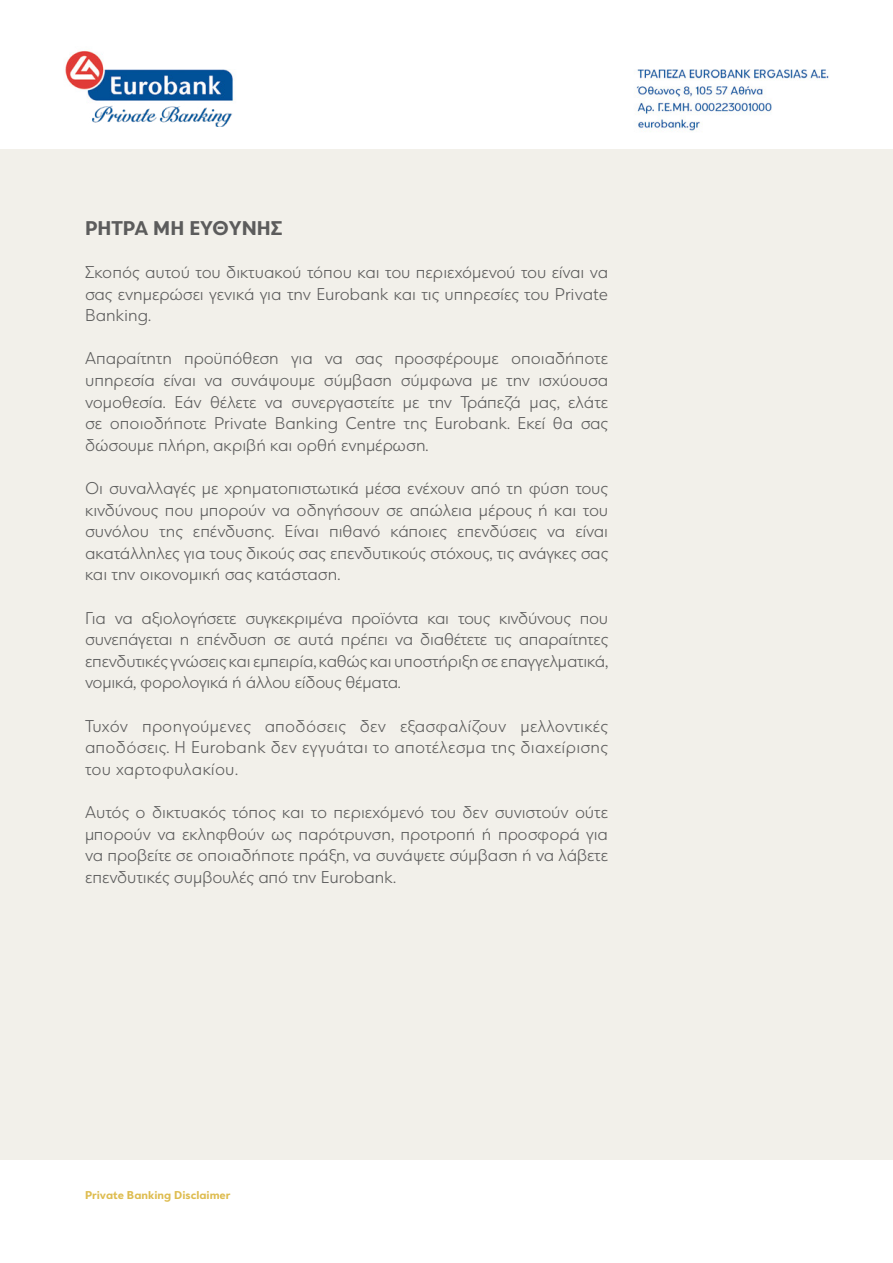
<style>
.page{position:relative;width:893px;height:1263px;background:#f2f0ea}
.page>*{position:absolute;margin:0;border:0;box-sizing:border-box;transform-origin:0 0}
.t1{font:700 21px "Eurobank Sans";color:#5c5c5c}
.t2{font:300 18px/21.6px "Eurobank Sans";color:#5c5c5c;text-align:justify}
.t3{font:700 12px "Eurobank Sans";color:#debc4f}
</style>
<div class="page">
<div style="left:0;top:1161px;width:893px;height:102px;background:#fff"></div>
<div style="left:0;top:0;width:893px;height:149px;background:#fff"></div>
<img style="left:89px;top:103px;width:145px;height:23px">
<p class="t1" style="left:85px;top:215px;width:199px">Ρήτρα μη ευθύνης</p>
<p class="t2" style="left:85px;top:261px;width:525px">Σκοπός αυτού του δικτυακού τόπου και του περιεχόμενού του είναι να σας ενημερώσει γενικά για την Eurobank και τις υπηρεσίες του Private Banking.</p>
<p class="t2" style="left:85px;top:348px;width:525px">Απαραίτητη προϋπόθεση για να σας προσφέρουμε οποιαδήποτε υπηρεσία είναι να συνάψουμε σύμβαση σύμφωνα με την ισχύουσα νομοθεσία. Εάν θέλετε να συνεργαστείτε με την Τράπεζά μας, ελάτε σε οποιοδήποτε Private Banking Centre της Eurobank. Εκεί θα σας δώσουμε πλήρη, ακριβή και ορθή ενημέρωση.</p>
<p class="t2" style="left:85px;top:477px;width:525px">Οι συναλλαγές με χρηματοπιστωτικά μέσα ενέχουν από τη φύση τους κινδύνους που μπορούν να οδηγήσουν σε απώλεια μέρους ή και του συνόλου της επένδυσης. Είναι πιθανό κάποιες επενδύσεις να είναι ακατάλληλες για τους δικούς σας επενδυτικούς στόχους, τις ανάγκες σας και την οικονομική σας κατάσταση.</p>
<p class="t2" style="left:85px;top:607px;width:525px">Για να αξιολογήσετε συγκεκριμένα προϊόντα και τους κινδύνους που συνεπάγεται η επένδυση σε αυτά πρέπει να διαθέτετε τις απαραίτητες επενδυτικές γνώσεις και εμπειρία, καθώς και υποστήριξη σε επαγγελματικά, νομικά, φορολογικά ή άλλου είδους θέματα.</p>
<p class="t2" style="left:85px;top:715px;width:525px">Τυχόν προηγούμενες αποδόσεις δεν εξασφαλίζουν μελλοντικές αποδόσεις. Η Eurobank δεν εγγυάται το αποτέλεσμα της διαχείρισης του χαρτοφυλακίου.</p>
<p class="t2" style="left:85px;top:801px;width:525px">Αυτός ο δικτυακός τόπος και το περιεχόμενό του δεν συνιστούν ούτε μπορούν να εκληφθούν ως παρότρυνση, προτροπή ή προσφορά για να προβείτε σε οποιαδήποτε πράξη, να συνάψετε σύμβαση ή να λάβετε επενδυτικές συμβουλές από την Eurobank.</p>
<p class="t3" style="left:85px;top:1188px;width:147px">Private Banking Disclaimer</p>
</div>
